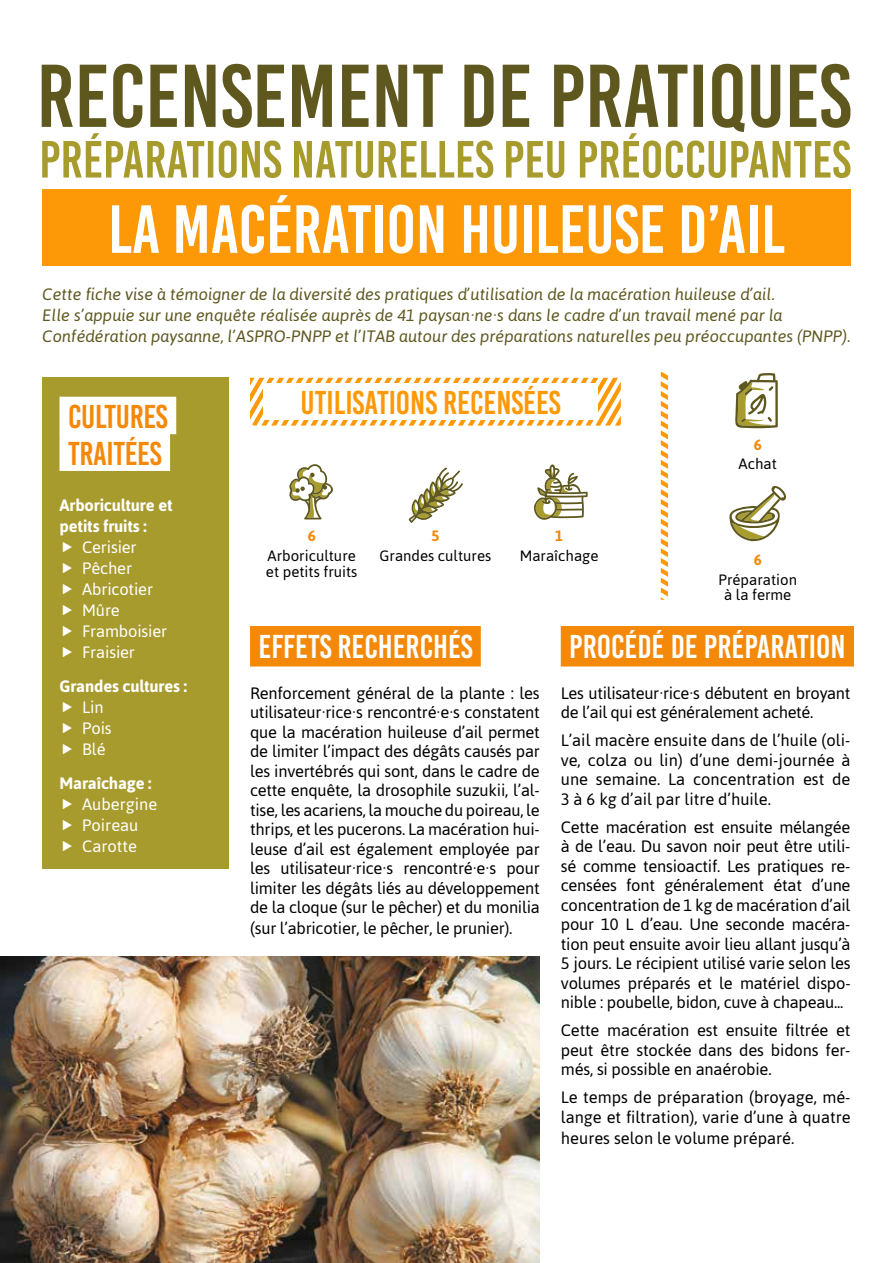
<style>
.page{position:relative;width:893px;height:1263px;background:#fff}
.page>*{position:absolute;margin:0;border:0;box-sizing:border-box;transform-origin:0 0}
.t1{font:67.95px "Bebas Kai";color:#fff}
.t2{font:33px "Bebas Kai";color:#fff}
.t3{font:33px "Bebas Kai";color:#fd9907}
.t4{font:33px/36.8px "Bebas Kai";letter-spacing:-.01em;color:#f48909}
.t5{font:16.5px/19.5px "Asap";letter-spacing:-.015em;color:#000;text-align:justify}
.t6{font:italic 16.5px/21px "Asap";color:#5e581f}
.t7{font:16.5px/21px "Asap";letter-spacing:-.01em;color:#fff}
.t8{font:700 16.5px/21px "Asap";letter-spacing:-.01em;color:#fff}
.t9{font:15px/15px "Asap";color:#000;text-align:center}
.t10{font:700 15px "Asap";color:#f48909}
</style>
<div class="page">
<div style="left:43px;top:378px;width:186px;height:491px;background:#a89b2e"></div>
<div style="left:60px;top:397px;width:116px;height:37px;background:#fff"></div>
<div style="left:60px;top:433px;width:110px;height:38px;background:#fff"></div>
<svg style="left:42px;top:133px;width:808px;height:45px"></svg>
<div style="left:42px;top:189px;width:808px;height:77px;background:#fd9907"></div>
<svg style="left:250px;top:378px;width:371px;height:48px"></svg>
<svg style="left:661px;top:372px;width:7px;height:228px"></svg>
<div style="left:263px;top:383px;width:335px;height:37px;background:#fff"></div>
<div style="left:250px;top:626px;width:231px;height:40px;background:#f48909"></div>
<div style="left:561px;top:626px;width:293px;height:40px;background:#f48909"></div>
<svg style="left:42px;top:64px;width:808px;height:68px"></svg>
<svg style="left:729px;top:486px;width:58px;height:56px"></svg>
<svg style="left:735px;top:373px;width:43px;height:55px"></svg>
<svg style="left:289px;top:464px;width:44px;height:55px"></svg>
<svg style="left:533px;top:464px;width:55px;height:56px"></svg>
<svg style="left:409px;top:467px;width:54px;height:56px"></svg>
<img style="left:0;top:957px;width:540px;height:306px">
<h1 class="t1" style="left:108px;top:193px;width:678px">LA MACÉRATION HUILEUSE D’AIL</h1>
<p class="t6" style="left:43px;top:283px;width:809px">Cette fiche vise à témoigner de la diversité des pratiques d’utilisation de la macération huileuse d’ail.<br>Elle s’appuie sur une enquête réalisée auprès de 41 paysan·ne·s dans le cadre d’un travail mené par la<br>Confédération paysanne, l’ASPRO-PNPP et l’ITAB autour des préparations naturelles peu préoccupantes (PNPP).</p>
<h2 class="t4" style="left:68px;top:398px;width:101px">CULTURES<br>TRAITÉES</h2>
<p class="t8" style="left:60px;top:494px;width:115px">Arboriculture et petits fruits :</p>
<p class="t7" style="left:82px;top:536px;width:87px">Cerisier<br>Pêcher<br>Abricotier<br>Mûre<br>Framboisier<br>Fraisier</p>
<p class="t8" style="left:60px;top:675px;width:129px">Grandes cultures :</p>
<p class="t7" style="left:82px;top:696px;width:31px">Lin<br>Pois<br>Blé</p>
<p class="t8" style="left:60px;top:772px;width:93px">Maraîchage :</p>
<p class="t7" style="left:82px;top:793px;width:77px">Aubergine<br>Poireau<br>Carotte</p>
<h2 class="t3" style="left:301px;top:385px;width:262px">UTILISATIONS RECENSÉES</h2>
<p class="t10" style="left:308px;top:526px;width:10px">6</p>
<p class="t9" style="left:266px;top:547px;width:93px;line-height:16px;text-align:left">Arboriculture et petits fruits</p>
<p class="t10" style="left:431px;top:526px;width:10px">5</p>
<p class="t10" style="left:555px;top:526px;width:10px">1</p>
<p class="t9" style="left:379px;top:548px;width:113px">Grandes cultures</p>
<p class="t9" style="left:520px;top:548px;width:80px">Maraîchage</p>
<p class="t10" style="left:754px;top:435px;width:10px">6</p>
<p class="t9" style="left:739px;top:455px;width:40px">Achat</p>
<p class="t10" style="left:754px;top:549px;width:10px">6</p>
<p class="t9" style="left:718px;top:571px;width:80px">Préparation à la ferme</p>
<h2 class="t2" style="left:259px;top:629px;width:216px">EFFETS RECHERCHÉS</h2>
<p class="t5" style="left:250px;top:683px;width:291px">Renforcement général de la plante : les utilisateur·rice·s rencontré·e·s constatent que la macération huileuse d’ail permet de limiter l’impact des dégâts causés par les invertébrés qui sont, dans le cadre de cette enquête, la drosophile suzukii, l’al&shy;tise, les acariens, la mouche du poireau, le thrips, et les pucerons. La macération hui&shy;leuse d’ail est également employée par les utilisateur·rice·s rencontré·e·s pour limiter les dégâts liés au développement de la cloque (sur le pêcher) et du monilia</p>
<p class="t5" style="left:250px;top:918px;width:264px">(sur l’abricotier, le pêcher, le prunier).</p>
<h2 class="t2" style="left:569px;top:629px;width:278px">PROCÉDÉ DE PRÉPARATION</h2>
<p class="t5" style="left:561px;top:683px;width:291px">Les utilisateur·rice·s débutent en broyant de l’ail qui est généralement acheté.</p>
<p class="t5" style="left:561px;top:730px;width:291px">L’ail macère ensuite dans de l’huile (oli&shy;ve, colza ou lin) d’une demi-journée à une semaine. La concentration est de 3 à 6 kg d’ail par litre d’huile.</p>
<p class="t5" style="left:561px;top:817px;width:291px">Cette macération est ensuite mélangée à de l’eau. Du savon noir peut être utili&shy;sé comme tensioactif. Les pratiques re&shy;censées font généralement état d’une concentration de 1 kg de macération d’ail pour 10 L d’eau. Une seconde macéra&shy;tion peut ensuite avoir lieu allant jusqu’à 5 jours. Le récipient utilisé varie selon les volumes préparés et le matériel dispo&shy;nible : poubelle, bidon, cuve à chapeau...</p>
<p class="t5" style="left:561px;top:1020px;width:291px">Cette macération est ensuite filtrée et peut être stockée dans des bidons fer&shy;més, si possible en anaérobie.</p>
<p class="t5" style="left:561px;top:1087px;width:291px">Le temps de préparation (broyage, mé&shy;lange et filtration), varie d’une à quatre</p>
<p class="t5" style="left:561px;top:1128px;width:235px">heures selon le volume préparé.</p>
</div>
